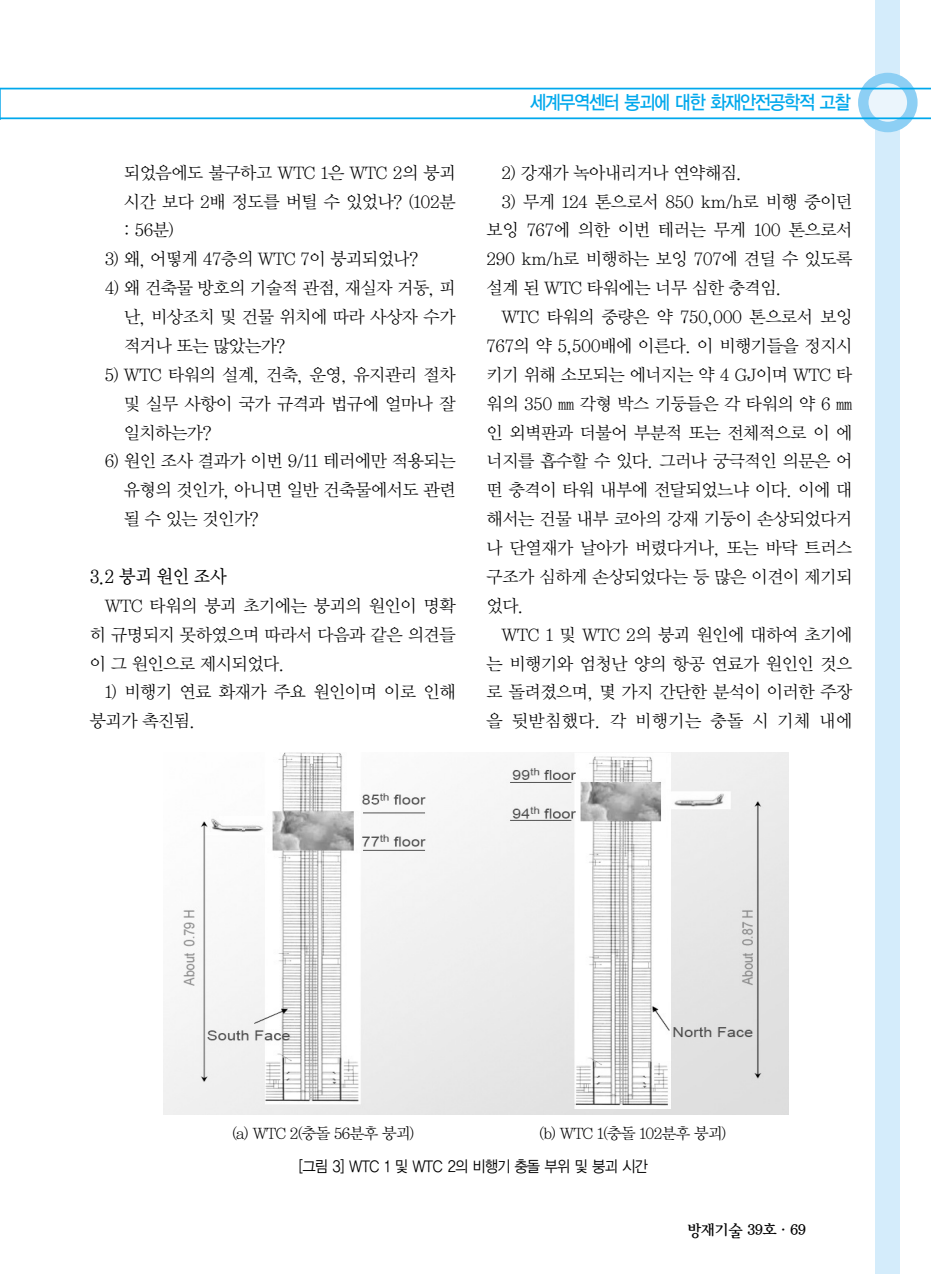
<style>
.page{position:relative;width:931px;height:1274px;background:#fff}
.page>*{position:absolute;margin:0;border:0;box-sizing:border-box;transform-origin:0 0}
.t1{font:19.25px "YGO13";letter-spacing:-.15em;color:#00a8ec;scale:.9 1}
.t2{font:18.72px "Y Mj O13";color:#000;scale:.95 1}
.t3{font:17.5px/28.9px "Y Mj O12";letter-spacing:-.095em;color:#000;text-align:justify}
.t4{font:15.75px "Y Mj O12";letter-spacing:-.115em;color:#000}
.t5{font:15.75px "YGO12";letter-spacing:-.13em;color:#000;scale:.9 1}
.t6{font:15.75px "Y Mj O24";letter-spacing:-.13em;color:#000}
</style>
<div class="page">
<div style="left:875px;top:0;width:25px;height:1274px;background:#d4ecfb"></div>
<div style="left:869px;top:83px;width:38px;height:39px;background:#ebf5fc;border-radius:50%"></div>
<div style="left:858px;top:73px;width:60px;height:59px;border:10px solid #8dcff4;border-radius:50%"></div>
<hr style="left:0;top:89px;width:1px;height:30px;background:#49bdef">
<hr style="left:0;top:88px;width:931px;height:1px;background:#00a8ec">
<hr style="left:0;top:117px;width:931px;height:2px;background:#00a8ec">
<img style="left:163px;top:752px;width:625px;height:362px">
<p class="t3" style="left:123px;top:159px;width:334px">되었음에도 불구하고 WTC 1은 WTC 2의 붕괴 시간 보다 2배 정도를 버틸 수 있었나? (102분 : 56분)</p>
<p class="t3" style="left:104px;top:246px;width:316px">3) 왜, 어떻게 47층의 WTC 7이 붕괴되었나?</p>
<p class="t3" style="left:123px;top:275px;width:334px;text-indent:-19px">4) 왜 건축물 방호의 기술적 관점, 재실자 거동, 피 난, 비상조치 및 건물 위치에 따라 사상자 수가 적거나 또는 많았는가?</p>
<p class="t3" style="left:123px;top:361px;width:335px;text-indent:-19px">5) WTC 타워의 설계, 건축, 운영, 유지관리 절차 및 실무 사항이 국가 규격과 법규에 얼마나 잘 일치하는가?</p>
<p class="t3" style="left:123px;top:448px;width:334px;text-indent:-19px">6) 원인 조사 결과가 이번 9/11 테러에만 적용되는 유형의 것인가, 아니면 일반 건축물에서도 관련 될 수 있는 것인가?</p>
<p class="t2" style="left:89px;top:568px;width:147px">3.2 붕괴 원인 조사</p>
<p class="t3" style="left:89px;top:592px;width:369px;text-indent:15px">WTC 타워의 붕괴 초기에는 붕괴의 원인이 명확 히 규명되지 못하였으며 따라서 다음과 같은 의견들 이 그 원인으로 제시되었다.</p>
<p class="t3" style="left:89px;top:679px;width:369px;text-indent:15px">1) 비행기 연료 화재가 주요 원인이며 이로 인해 붕괴가 촉진됨.</p>
<p class="t1" style="left:529px;top:94px;width:359px">세계무역센터 붕괴에 대한 화재안전공학적 고찰</p>
<p class="t3" style="left:501px;top:159px;width:244px">2) 강재가 녹아내리거나 연약해짐.</p>
<p class="t3" style="left:486px;top:188px;width:369px;text-indent:15px">3) 무게 124 톤으로서 850 km/h로 비행 중이던 보잉 767에 의한 이번 테러는 무게 100 톤으로서 290 km/h로 비행하는 보잉 707에 견딜 수 있도록 설계 된 WTC 타워에는 너무 심한 충격임.</p>
<p class="t3" style="left:486px;top:303px;width:369px;text-indent:15px">WTC 타워의 중량은 약 750,000 톤으로서 보잉 767의 약 5,500배에 이른다. 이 비행기들을 정지시 키기 위해 소모되는 에너지는 약 4 GJ이며 WTC 타 워의 350 ㎜ 각형 박스 기둥들은 각 타워의 약 6 ㎜인 외벽판과 더불어 부분적 또는 전체적으로 이 에 너지를 흡수할 수 있다. 그러나 궁극적인 의문은 어 떤 충격이 타워 내부에 전달되었느냐 이다. 이에 대 해서는 건물 내부 코아의 강재 기둥이 손상되었다거 나 단열재가 날아가 버렸다거나, 또는 바닥 트러스 구조가 심하게 손상되었다는 등 많은 이견이 제기되 었다.</p>
<p class="t3" style="left:486px;top:621px;width:369px;text-indent:15px">WTC 1 및 WTC 2의 붕괴 원인에 대하여 초기에 는 비행기와 엄청난 양의 항공 연료가 원인인 것으 로 돌려졌으며, 몇 가지 간단한 분석이 이러한 주장 을 뒷받침했다. 각 비행기는 충돌 시 기체 내에</p>
<p class="t4" style="left:231px;top:1127px;width:185px">(a) WTC 2(충돌 56분후 붕괴)</p>
<p class="t4" style="left:539px;top:1127px;width:190px">(b) WTC 1(충돌 102분후 붕괴)</p>
<p class="t5" style="left:298px;top:1159px;width:390px">[그림 3] WTC 1 및 WTC 2의 비행기 충돌 부위 및 붕괴 시간</p>
<p class="t6" style="left:686px;top:1223px;width:122px">방재기술 39호·69</p>
</div>
